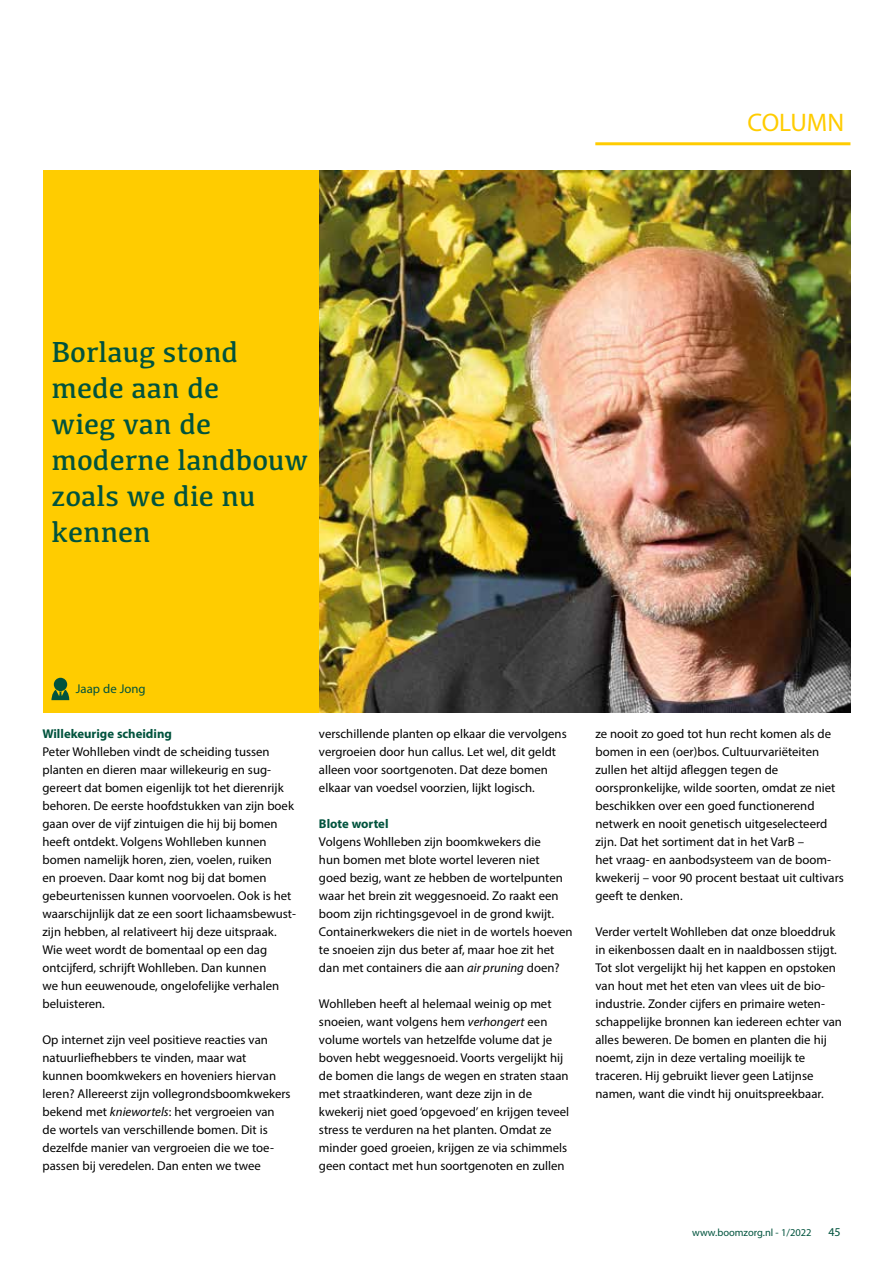
<style>
.page{position:relative;width:893px;height:1263px;background:#fff}
.page>*{position:absolute;margin:0;border:0;box-sizing:border-box;transform-origin:0 0}
.t1{font:30px/36px "Kefa";color:#00533d}
.t2{font:25.5px "Myriad Pro";color:#fc0}
.t3{font:12.75px/18px "Myriad Pro";color:#000}
.t4{font:700 12.75px "Myriad Pro";color:#00533d}
.t5{font:12.75px "Myriad Pro";color:#00533d}
.t6{font:12px "Myriad Pro";color:#00533d}
.t7{font:10.5px "Myriad Pro";color:#00533d}
.s1{font-style:italic}
</style>
<div class="page">
<hr style="left:595px;top:142px;width:255px;height:3px;background:#fc0">
<img style="left:319px;top:170px;width:531px;height:542px">
<div style="left:43px;top:170px;width:276px;height:542px;background:#fc0"></div>
<svg style="left:51px;top:690px;width:18px;height:10px"></svg>
<div style="left:54px;top:678px;width:13px;height:13px;background:#00533d;border-radius:50%"></div>
<h2 class="t2" style="left:747px;top:107px;width:98px">COLUMN</h2>
<h1 class="t1" style="left:51px;top:333px;width:258px">Borlaug stond mede aan de<br>wieg van de moderne landbouw zoals we die nu kennen</h1>
<p class="t5" style="left:76px;top:681px;width:71px">Jaap de Jong</p>
<p class="t4" style="left:43px;top:725px;width:131px">Willekeurige scheiding</p>
<p class="t3" style="left:43px;top:743px;width:255px">Peter Wohlleben vindt de scheiding tussen planten en dieren maar willekeurig en sug&shy;gereert dat bomen eigenlijk tot het dierenrijk behoren. De eerste hoofdstukken van zijn boek gaan over de vijf zintuigen die hij bij bomen heeft ontdekt. Volgens Wohlleben kunnen bomen namelijk horen, zien, voelen, ruiken<br>en proeven. Daar komt nog bij dat bomen gebeurtenissen kunnen voorvoelen. Ook is het waarschijnlijk dat ze een soort lichaamsbewust&shy;zijn hebben, al relativeert hij deze uitspraak.<br>Wie weet wordt de bomentaal op een dag ontcijferd, schrijft Wohlleben. Dan kunnen<br>we hun eeuwenoude, ongelofelijke verhalen beluisteren.</p>
<p class="t3" style="left:43px;top:1031px;width:250px">Op internet zijn veel positieve reacties van natuurliefhebbers te vinden, maar wat<br>kunnen boomkwekers en hoveniers hiervan leren? Allereerst zijn vollegrondsboomkwekers bekend met <span class="s1">kniewortels</span>: het vergroeien van de wortels van verschillende bomen. Dit is dezelfde manier van vergroeien die we toe&shy;passen bij veredelen. Dan enten we twee</p>
<p class="t3" style="left:319px;top:725px;width:249px">verschillende planten op elkaar die vervolgens vergroeien door hun callus. Let wel, dit geldt alleen voor soortgenoten. Dat deze bomen elkaar van voedsel voorzien, lijkt logisch.</p>
<p class="t4" style="left:319px;top:815px;width:71px">Blote wortel</p>
<p class="t3" style="left:319px;top:833px;width:255px">Volgens Wohlleben zijn boomkwekers die<br>hun bomen met blote wortel leveren niet<br>goed bezig, want ze hebben de wortelpunten waar het brein zit weggesnoeid. Zo raakt een boom zijn richtingsgevoel in de grond kwijt.<br>Containerkwekers die niet in de wortels hoeven te snoeien zijn dus beter af, maar hoe zit het dan met containers die aan <span class="s1">air pruning</span> doen?</p>
<p class="t3" style="left:319px;top:995px;width:252px">Wohlleben heeft al helemaal weinig op met snoeien, want volgens hem <span class="s1">verhongert</span> een volume wortels van hetzelfde volume dat je boven hebt weggesnoeid. Voorts vergelijkt hij de bomen die langs de wegen en straten staan met straatkinderen, want deze zijn in de kwekerij niet goed ‘opgevoed’ en krijgen teveel stress te verduren na het planten. Omdat ze minder goed groeien, krijgen ze via schimmels geen contact met hun soortgenoten en zullen</p>
<p class="t3" style="left:595px;top:725px;width:250px">ze nooit zo goed tot hun recht komen als de bomen in een (oer)bos. Cultuurvariëteiten zullen het altijd afleggen tegen de oorspronkelijke, wilde soorten, omdat ze niet beschikken over een goed functionerend netwerk en nooit genetisch uitgeselecteerd zijn. Dat het sortiment dat in het VarB –<br>het vraag- en aanbodsysteem van de boom&shy;kwekerij – voor 90 procent bestaat uit cultivars geeft te denken.</p>
<p class="t3" style="left:595px;top:923px;width:248px">Verder vertelt Wohlleben dat onze bloeddruk in eikenbossen daalt en in naaldbossen stijgt.<br>Tot slot vergelijkt hij het kappen en opstoken van hout met het eten van vlees uit de bio&shy;industrie. Zonder cijfers en primaire weten&shy;schappelijke bronnen kan iedereen echter van alles beweren. De bomen en planten die hij noemt, zijn in deze vertaling moeilijk te traceren. Hij gebruikt liever geen Latijnse namen, want die vindt hij onuitspreekbaar.</p>
<p class="t7" style="left:692px;top:1226px;width:121px">www.boomzorg.nl - 1/2022</p>
<p class="t6" style="left:828px;top:1224px;width:14px">45</p>
</div>
